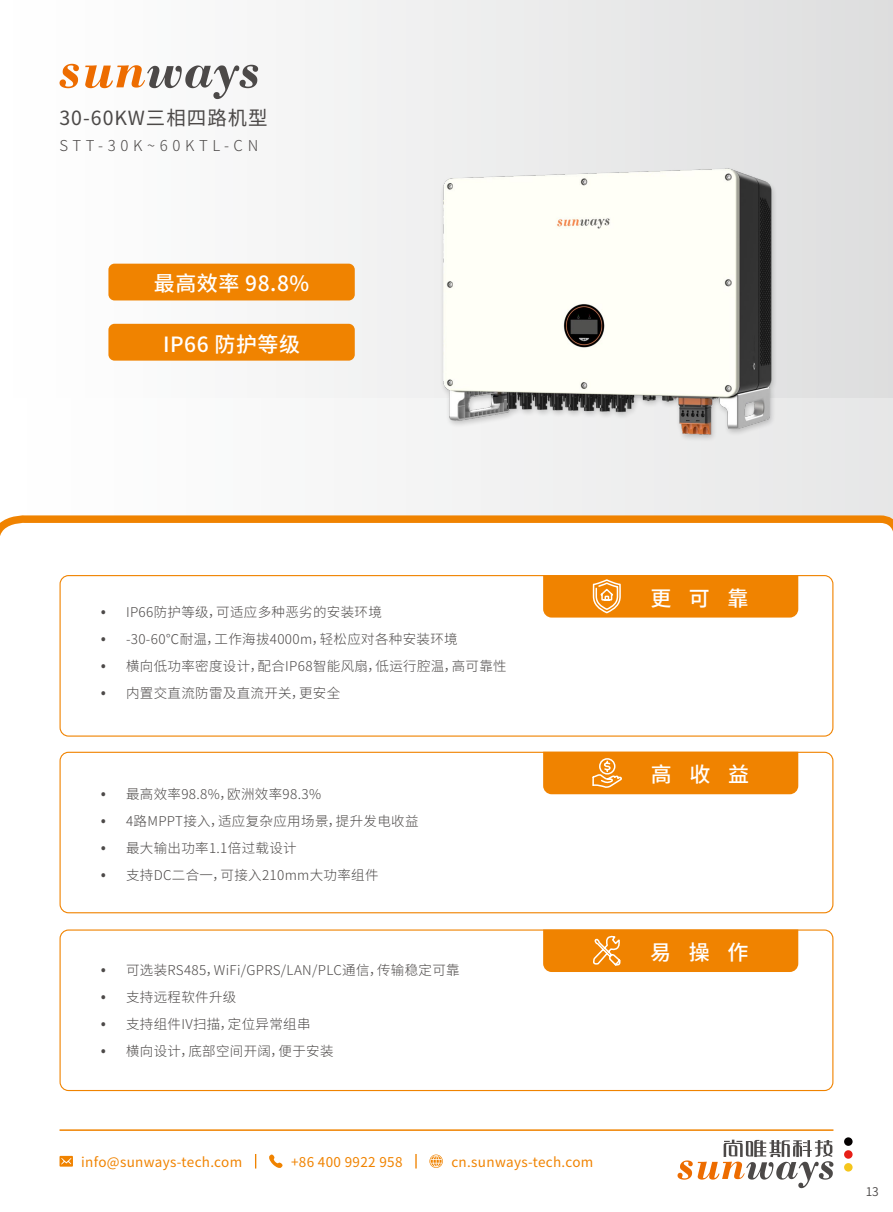
<style>
.page{position:relative;width:893px;height:1212px;background:#fff}
.page>*{position:absolute;margin:0;border:0;box-sizing:border-box;transform-origin:0 0}
.t1{font:500 21px "Source Han Sans SC";letter-spacing:.025em;color:#fff}
.t2{font:19.5px "Source Han Sans SC";letter-spacing:.05em;color:#4c4948}
.t3{font:300 15px "Source Han Sans SC";letter-spacing:.31em;color:#4c4948}
.t4{font:300 13.5px "Source Han Sans SC";letter-spacing:.025em;color:#4c4948}
.t5{font:13.5px "Source Han Sans";letter-spacing:.025em;color:#f08300}
.t6{font:12px "Source Han Sans SC";color:#4c4948}
.s1{font-family:"Source Han Sans";font-size:16.5px}
</style>
<div class="page">
<div style="left:0;top:396px;width:893px;height:129px;background:linear-gradient(to right,#fff,#e7e7e7)"></div>
<div style="left:0;top:0;width:893px;height:397px;background:linear-gradient(to right,#fff,#dededf)"></div>
<div style="left:60px;top:575px;width:773px;height:162px;border:1px solid #f08300;border-radius:9px"></div>
<div style="left:60px;top:752px;width:773px;height:161px;border:1px solid #f08300;border-radius:9px"></div>
<div style="left:60px;top:929px;width:773px;height:162px;border:1px solid #f08300;border-radius:9px"></div>
<div style="left:844px;top:1137px;width:9px;height:9px;background:#040000;border-radius:50%"></div>
<div style="left:844px;top:1150px;width:9px;height:9px;background:#e71f18;border-radius:50%"></div>
<div style="left:844px;top:1163px;width:9px;height:8px;background:#f5c61c;border-radius:50%"></div>
<svg style="left:0;top:515px;width:893px;height:21px"></svg>
<svg style="left:60px;top:64px;width:19px;height:24px"></svg>
<svg style="left:85px;top:65px;width:173px;height:34px"></svg>
<hr style="left:60px;top:1129px;width:773px;height:2px;background:#f08300">
<svg style="left:269px;top:1154px;width:14px;height:14px"></svg>
<svg style="left:429px;top:1154px;width:14px;height:14px"></svg>
<svg style="left:60px;top:1156px;width:13px;height:10px"></svg>
<svg style="left:255px;top:1154px;width:1px;height:14px"></svg>
<svg style="left:415px;top:1154px;width:2px;height:14px"></svg>
<svg style="left:677px;top:1139px;width:156px;height:49px"></svg>
<img style="left:425px;top:167px;width:381px;height:281px">
<div style="left:108px;top:324px;width:247px;height:37px;background:#f08300;border-radius:6px"></div>
<div style="left:108px;top:264px;width:247px;height:36px;background:#f08300;border-radius:6px"></div>
<div style="left:543px;top:929px;width:255px;height:43px;background:#f08300"></div>
<div style="left:543px;top:575px;width:255px;height:42px;background:#f08300"></div>
<div style="left:543px;top:752px;width:255px;height:42px;background:#f08300"></div>
<h2 class="t2" style="left:60px;top:107px;width:210px">30-60KW三相四路机型</h2>
<p class="t3" style="left:60px;top:137px;width:200px">STT-30K~60KTL-CN</p>
<h1 class="t1" style="left:154px;top:272px;width:157px">最高效率 98.8%</h1>
<h1 class="t1" style="left:163px;top:332px;width:138px">IP66 防护等级</h1>
<p class="t4" style="left:101px;top:604px;width:282px"><span class="s1">•</span> IP66防护等级，可适应多种恶劣的安装环境</p>
<p class="t4" style="left:101px;top:631px;width:358px"><span class="s1">•</span> -30-60℃耐温，工作海拔4000m，轻松应对各种安装环境</p>
<p class="t4" style="left:101px;top:658px;width:407px"><span class="s1">•</span> 横向低功率密度设计，配合IP68智能风扇，低运行腔温，高可靠性</p>
<p class="t4" style="left:101px;top:685px;width:241px"><span class="s1">•</span> 内置交直流防雷及直流开关，更安全</p>
<p class="t4" style="left:101px;top:786px;width:222px"><span class="s1">•</span> 最高效率98.8%，欧洲效率98.3%</p>
<p class="t4" style="left:101px;top:813px;width:319px"><span class="s1">•</span> 4路MPPT接入，适应复杂应用场景，提升发电收益</p>
<p class="t4" style="left:101px;top:840px;width:197px"><span class="s1">•</span> 最大输出功率1.1倍过载设计</p>
<p class="t4" style="left:101px;top:867px;width:279px"><span class="s1">•</span> 支持DC二合一，可接入210mm大功率组件</p>
<p class="t4" style="left:101px;top:962px;width:360px"><span class="s1">•</span> 可选装RS485，WiFi/GPRS/LAN/PLC通信，传输稳定可靠</p>
<p class="t4" style="left:101px;top:989px;width:137px"><span class="s1">•</span> 支持远程软件升级</p>
<p class="t4" style="left:101px;top:1016px;width:211px"><span class="s1">•</span> 支持组件IV扫描，定位异常组串</p>
<p class="t4" style="left:101px;top:1043px;width:234px"><span class="s1">•</span> 横向设计，底部空间开阔，便于安装</p>
<p class="t5" style="left:81px;top:1154px;width:162px">info@sunways-tech.com</p>
<p class="t5" style="left:291px;top:1154px;width:113px">+86 400 9922 958</p>
<p class="t5" style="left:451px;top:1154px;width:144px">cn.sunways-tech.com</p>
<h1 class="t1" style="left:650px;top:586px;width:100px">更可靠</h1>
<h1 class="t1" style="left:651px;top:763px;width:100px">高收益</h1>
<h1 class="t1" style="left:650px;top:940px;width:100px">易操作</h1>
<p class="t6" style="left:866px;top:1184px;width:15px">13</p>
</div>
